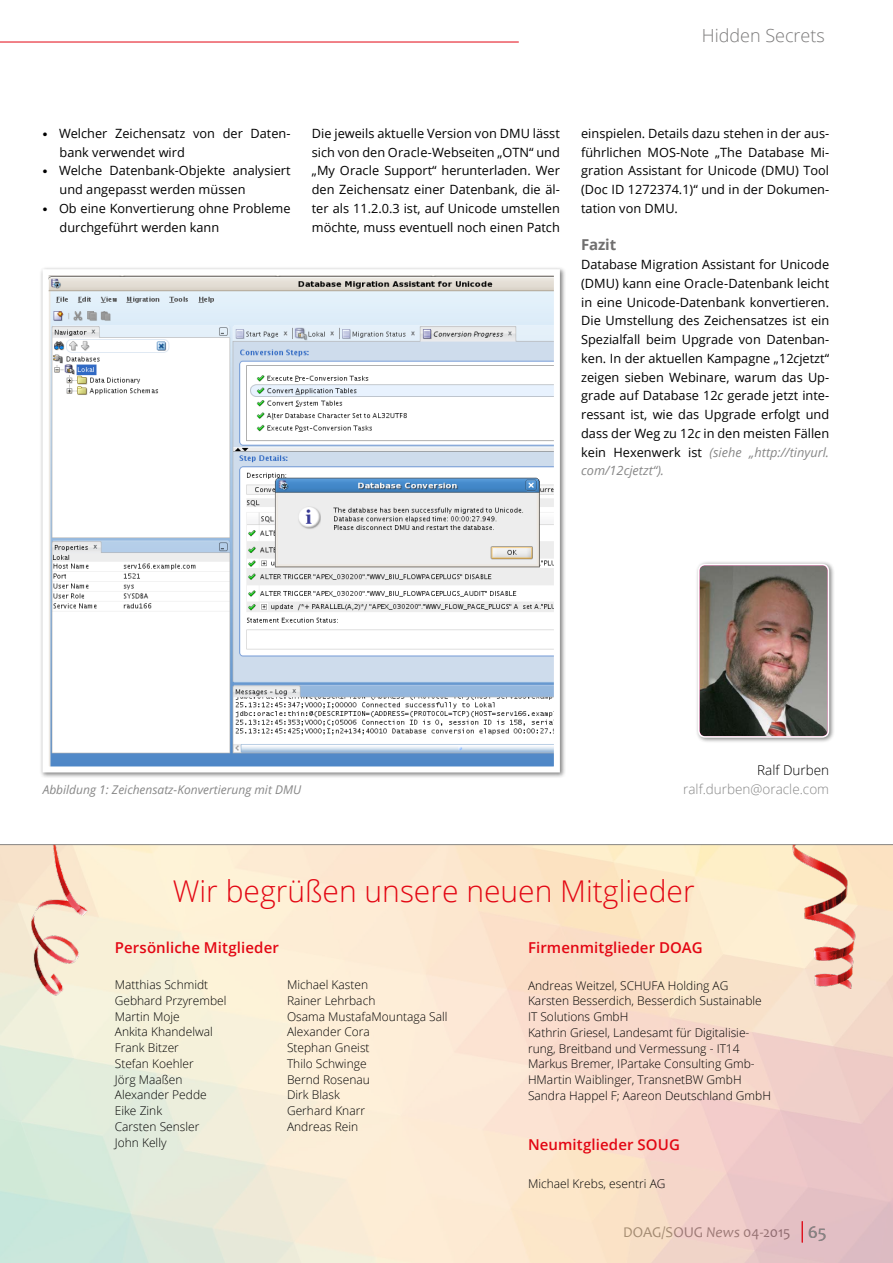
<style>
.page{position:relative;width:893px;height:1263px;background:#fff}
.page>*{position:absolute;margin:0;border:0;box-sizing:border-box;transform-origin:0 0}
.t1{font:300 30px "Open Sans";color:#e30613}
.t2{font:300 18px "Open Sans";color:#7c7b7b}
.t3{font:18px "Candara";color:#878787}
.t4{font:600 15px "Open Sans";letter-spacing:.005em;color:#e30613}
.t5{font:15px "Candara";color:#878787}
.t6{font:700 15px "Open Sans";letter-spacing:-.005em;color:#706f6f}
.t7{font:300 13.5px "Open Sans";color:#878787}
.t8{font:300 13.5px "Open Sans";color:#000}
.t9{font:12.75px/18.8px "Open Sans";color:#000}
.t10{font:300 12px/15.8px "Open Sans";color:#000}
.t11{font:italic 12px "Open Sans";color:#878787}
.s1{font-family:"Stone Serif Std";font-weight:500;font-size:10.5px}
.s2{font-style:italic}
.s3{font-style:italic;color:#878787}
</style>
<div class="page">
<hr style="left:0;top:42px;width:519px;height:1px;background:#e30613">
<svg style="left:41px;top:268px;width:522px;height:507px"></svg>
<div style="left:695px;top:561px;width:140px;height:183px;background:#000;opacity:.5"></div>
<img style="left:699px;top:565px;width:129px;height:170px">
<div style="left:698px;top:564px;width:131px;height:174px;border:2px solid #fff;border-radius:6px"></div>
<img style="left:0;top:845px;width:893px;height:418px">
<img style="left:788px;top:845px;width:68px;height:144px">
<img style="left:31px;top:845px;width:56px;height:152px">
<hr style="left:0;top:844px;width:893px;height:1px;background:#878787">
<svg style="left:802px;top:1221px;width:1px;height:21px"></svg>
<h2 class="t2" style="left:702px;top:24px;width:125px">Hidden Secrets</h2>
<p class="t9" style="left:60px;top:123px;width:233px;text-indent:-17px"><span class="s1">•</span> Welcher Zeichensatz von der Daten&shy;bank verwendet wird</p>
<p class="t9" style="left:60px;top:161px;width:233px;text-indent:-17px"><span class="s1">•</span> Welche Datenbank-Objekte analysiert und angepasst werden müssen</p>
<p class="t9" style="left:60px;top:198px;width:233px;text-indent:-17px"><span class="s1">•</span> Ob eine Konvertierung ohne Probleme durchgeführt werden kann</p>
<p class="t9" style="left:312px;top:123px;width:250px;text-align:justify">Die jeweils aktuelle Version von DMU lässt sich von den Oracle-Webseiten „OTN“ und „My Oracle Support“ herunterladen. Wer den Zeichensatz einer Datenbank, die äl&shy;ter als 11.2.0.3 ist, auf Unicode umstellen möchte, muss eventuell noch einen Patch</p>
<p class="t9" style="left:581px;top:123px;width:250px;text-align:justify">einspielen. Details dazu stehen in der aus&shy;führlichen MOS-Note „The Database Mi&shy;gration Assistant for Unicode (DMU) Tool (Doc ID 1272374.1)“ und in der Dokumen&shy;tation von DMU.</p>
<p class="t6" style="left:581px;top:234px;width:37px">Fazit</p>
<p class="t9" style="left:581px;top:255px;width:250px;text-align:justify">Database Migration Assistant for Unicode (DMU) kann eine Oracle-Datenbank leicht in eine Unicode-Datenbank konvertieren.<br>Die Umstellung des Zeichensatzes ist ein Spezialfall beim Upgrade von Datenban&shy;ken. In der aktuellen Kampagne „12<span class="s2">c</span>jetzt“ zeigen sieben Webinare, warum das Up&shy;grade auf Database 12<span class="s2">c</span> gerade jetzt inte&shy;ressant ist, wie das Upgrade erfolgt und dass der Weg zu 12<span class="s2">c</span> in den meisten Fällen kein Hexenwerk ist <span class="s3">(siehe „http://tinyurl. com/12cjetzt“).</span></p>
<p class="t11" style="left:43px;top:781px;width:260px">Abbildung 1: Zeichensatz-Konvertierung mit DMU</p>
<p class="t8" style="left:757px;top:761px;width:73px">Ralf Durben</p>
<p class="t7" style="left:683px;top:780px;width:147px">ralf.durben@oracle.com</p>
<h1 class="t1" style="left:173px;top:870px;width:523px">Wir begrüßen unsere neuen Mitglieder</h1>
<p class="t4" style="left:115px;top:937px;width:166px">Persönliche Mitglieder</p>
<p class="t10" style="left:115px;top:976px;width:113px">Matthias Schmidt<br>Gebhard Przyrembel<br>Martin Moje<br>Ankita Khandelwal<br>Frank Bitzer<br>Stefan Koehler<br>Jörg Maaßen<br>Alexander Pedde<br>Eike Zink<br>Carsten Sensler<br>John Kelly</p>
<p class="t10" style="left:287px;top:976px;width:162px">Michael Kasten<br>Rainer Lehrbach<br>Osama MustafaMountaga Sall<br>Alexander Cora<br>Stephan Gneist<br>Thilo Schwinge<br>Bernd Rosenau<br>Dirk Blask<br>Gerhard Knarr<br>Andreas Rein</p>
<p class="t4" style="left:528px;top:938px;width:176px">Firmenmitglieder DOAG</p>
<p class="t10" style="left:528px;top:977px;width:244px">Andreas Weitzel, SCHUFA Holding AG Karsten Besserdich, Besserdich Sustainable IT Solutions GmbH<br>Kathrin Griesel, Landesamt für Digitalisie&shy;rung, Breitband und Vermessung - IT14<br>Markus Bremer, IPartake Consulting Gmb-HMartin Waiblinger, TransnetBW GmbH Sandra Happel F; Aareon Deutschland GmbH</p>
<p class="t4" style="left:528px;top:1134px;width:154px">Neumitglieder SOUG</p>
<p class="t10" style="left:528px;top:1175px;width:139px">Michael Krebs, esentri AG</p>
<p class="t5" style="left:623px;top:1223px;width:169px">DOAG/SOUG <span class="s2">News</span> 04-2015</p>
<h2 class="t3" style="left:808px;top:1221px;width:20px">65</h2>
</div>
